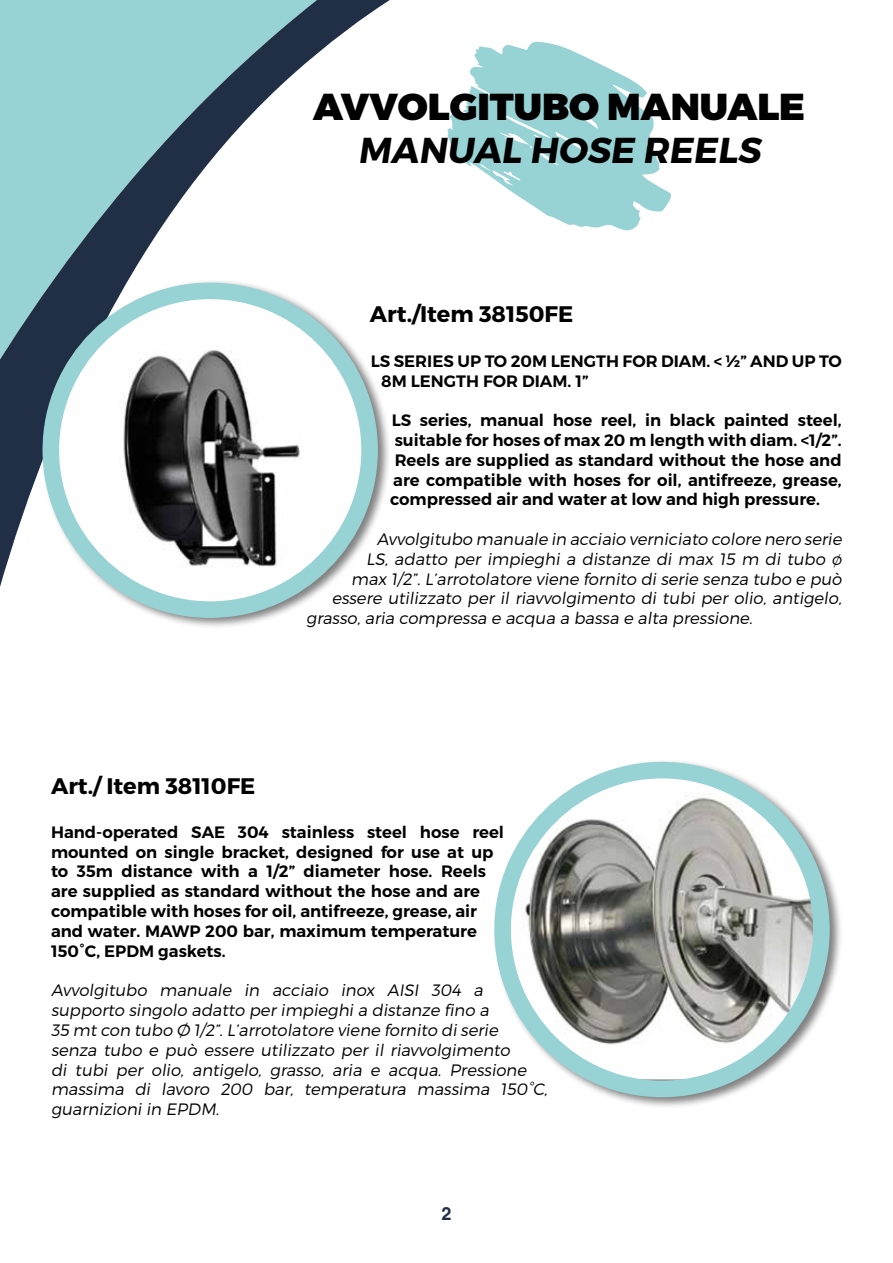
<style>
.page{position:relative;width:893px;height:1263px;background:#fff}
.page>*{position:absolute;margin:0;border:0;box-sizing:border-box;transform-origin:0 0}
.t1{font:37.5px "Trueno Blk";color:#000}
.t2{font:36px "Trueno Bd It";color:#000}
.t3{font:22.5px "Trueno Bd";color:#000}
.t4{font:700 18px "Helvetica";color:#202f46}
.t5{font:16.5px/19.8px "Trueno Lt It";color:#000}
.t6{font:16.5px/19.8px "Trueno S Bd";color:#000}
</style>
<div class="page">
<svg style="left:0;top:0;width:390px;height:587px"></svg>
<svg style="left:447px;top:41px;width:224px;height:190px"></svg>
<div style="left:41px;top:279px;width:350px;height:350px;background:#000;opacity:.5"></div>
<img style="left:51px;top:291px;width:319px;height:319px;border-radius:159px">
<div style="left:43px;top:283px;width:335px;height:335px;border:17px solid #97d2d4;border-radius:50%"></div>
<div style="left:493px;top:758px;width:350px;height:351px;background:#000;opacity:.5"></div>
<img style="left:506px;top:777px;width:315px;height:302px">
<div style="left:494px;top:762px;width:336px;height:335px;border:17px solid #97d2d4;border-radius:50%"></div>
<h1 class="t1" style="left:313px;top:83px;width:493px">AVVOLGITUBO MANUALE</h1>
<h2 class="t2" style="left:358px;top:128px;width:404px">MANUAL HOSE REELS</h2>
<h3 class="t3" style="left:370px;top:300px;width:205px">Art./Item 38150FE</h3>
<p class="t6" style="left:381px;top:351px;width:462px;text-indent:-10px">LS SERIES UP TO 20M LENGTH FOR DIAM. &lt; ½” AND UP TO<br>8M LENGTH FOR DIAM. 1”</p>
<p class="t6" style="left:390px;top:411px;width:453px;text-align:justify">LS series, manual hose reel, in black painted steel, suitable for hoses of max 20 m length with diam. &lt;1/2”.<br>Reels are supplied as standard without the hose and are compatible with hoses for oil, antifreeze, grease, compressed air and water at low and high pressure.</p>
<p class="t5" style="left:377px;top:529px;width:467px">Avvolgitubo manuale in acciaio verniciato colore nero serie</p>
<p class="t5" style="left:366px;top:549px;width:477px">LS, adatto per impieghi a distanze di max 15 m di tubo ø</p>
<p class="t5" style="left:351px;top:569px;width:492px">max 1/2”. L’arrotolatore viene fornito di serie senza tubo e può</p>
<p class="t5" style="left:332px;top:588px;width:511px">essere utilizzato per il riavvolgimento di tubi per olio, antigelo,</p>
<p class="t5" style="left:306px;top:608px;width:448px">grasso, aria compressa e acqua a bassa e alta pressione.</p>
<h3 class="t3" style="left:51px;top:772px;width:206px">Art./ Item 38110FE</h3>
<p class="t6" style="left:51px;top:822px;width:455px">Hand-operated SAE 304 stainless steel hose reel mounted on single bracket, designed for use at up to 35m distance with a 1/2” diameter hose. Reels are supplied as standard without the hose and are compatible with hoses for oil, antifreeze, grease, air and water. MAWP 200 bar, maximum temperature 150°C, EPDM gaskets.</p>
<p class="t5" style="left:51px;top:980px;width:498px">Avvolgitubo manuale in acciaio inox AISI 304 a supporto singolo adatto per impieghi a distanze fino a<br>35 mt con tubo Ø 1/2”. L’arrotolatore viene fornito di serie senza tubo e può essere utilizzato per il riavvolgimento<br>di tubi per olio, antigelo, grasso, aria e acqua. Pressione massima di lavoro 200 bar, temperatura massima 150°C, guarnizioni in EPDM.</p>
<p class="t4" style="left:441px;top:1203px;width:12px">2</p>
</div>
